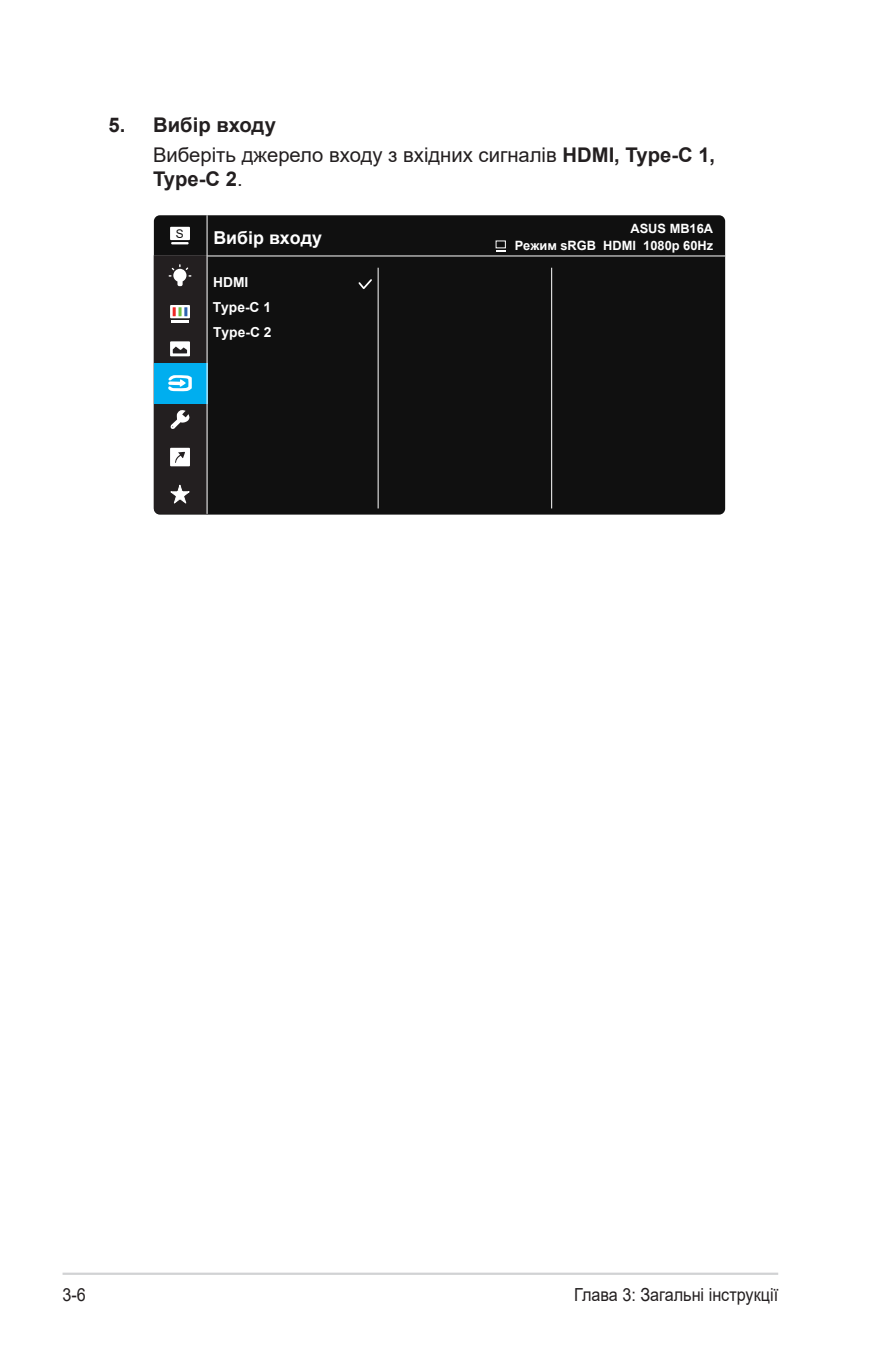
<style>
.page{position:relative;width:893px;height:1346px;background:#fff}
.page>*{position:absolute;margin:0;border:0;box-sizing:border-box;transform-origin:0 0}
.Body_Text_Indent{font:20.25px/24.3px "Arial";color:#231f20}
.OSD_Item{font:700 20.25px "Arial";color:#231f20}
.t1{font:18px "Arial";color:#231f20;scale:.9 1}
.t2{font:700 17.78px "Arial";color:#fff}
.t3{font:700 13.72px/24.5px "Arial";color:#fff}
.t4{font:700 12.83px "Arial";color:#fff}
.t5{font:11.92px "Arial";color:#101010}
.s1{font-weight:700}
</style>
<div class="page">
<hr style="left:63px;top:1272px;width:715px;height:3px;background:#d1d2d4">
<div style="left:154px;top:215px;width:571px;height:300px;background:#101010;border-radius:6px"></div>
<hr style="left:154px;top:256px;width:571px;height:1px;background:#fff">
<hr style="left:378px;top:268px;width:1px;height:240px;background:#fff">
<hr style="left:551px;top:268px;width:1px;height:240px;background:#fff">
<div style="left:170px;top:227px;width:20px;height:13px;background:#fff"></div>
<svg style="left:171px;top:242px;width:18px;height:2px"></svg>
<hr style="left:207px;top:215px;width:1px;height:299px;background:#fff">
<svg style="left:154px;top:255px;width:54px;height:259px"></svg>
<svg style="left:358px;top:279px;width:14px;height:10px"></svg>
<div style="left:496px;top:241px;width:10px;height:7px;border:1px solid #fff"></div>
<p class="OSD_Item" style="left:108px;top:110px;width:169px">5. Вибір входу</p>
<p class="Body_Text_Indent" style="left:153px;top:142px;width:564px">Виберіть джерело входу з вхідних сигналів <span class="s1">HDMI, Type-C 1,<br>Type-C 2</span>.</p>
<p class="t5" style="left:176px;top:226px;width:9px">S</p>
<p class="t2" style="left:213px;top:225px;width:110px">Вибір входу</p>
<p class="t3" style="left:213px;top:270px;width:60px">HDMI<br>Type-C 1<br>Type-C 2</p>
<p class="t4" style="left:630px;top:219px;width:84px">ASUS MB16A</p>
<p class="t4" style="left:515px;top:237px;width:200px">Режим sRGB HDMI 1080p 60Hz</p>
<p class="t1" style="left:63px;top:1282px;width:28px">3-6</p>
<p class="t1" style="left:574px;top:1282px;width:228px">Глава 3: Загальні інструкції</p>
</div>
